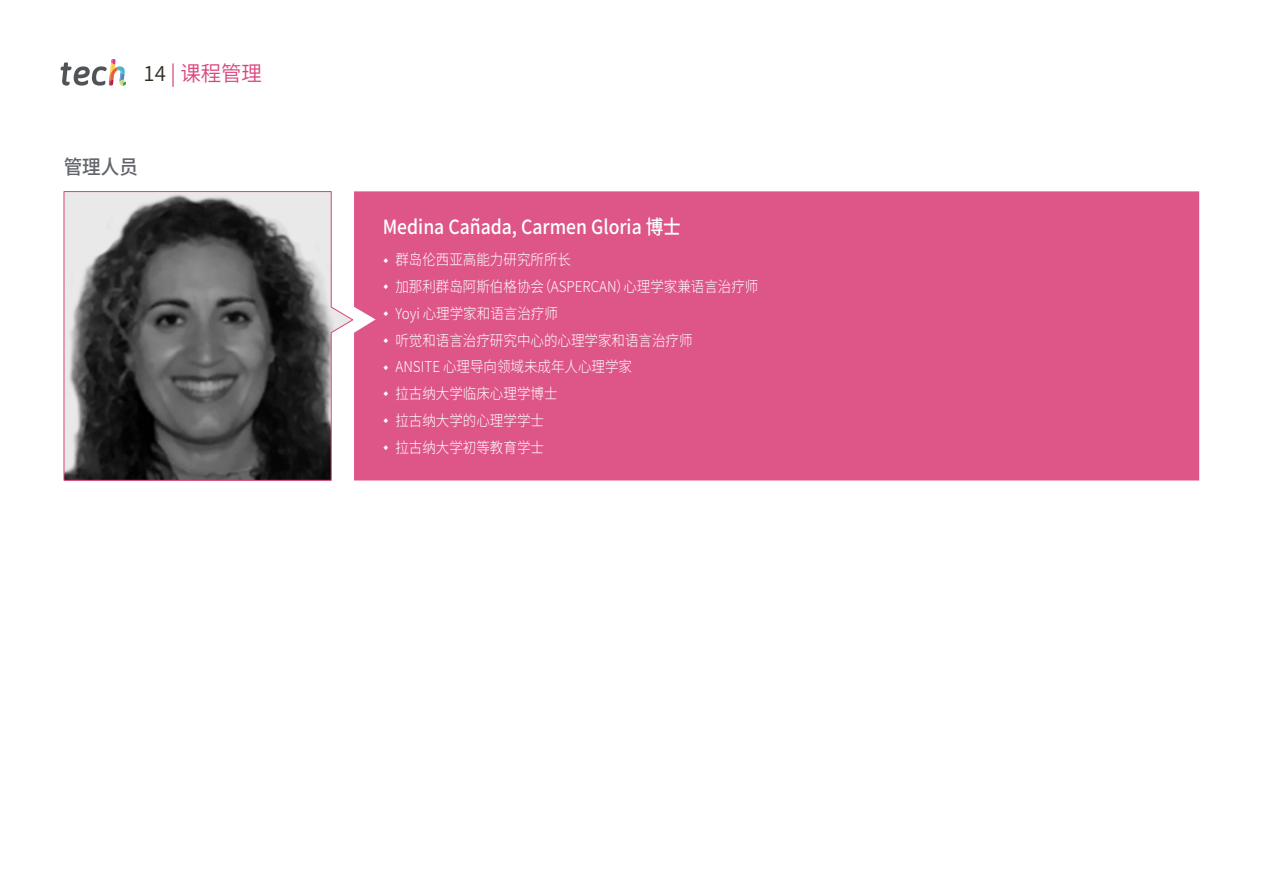
<style>
.page{position:relative;width:1263px;height:893px;background:#fff}
.page>*{position:absolute;margin:0;border:0;box-sizing:border-box;transform-origin:0 0}
.t1{font:21px "Source Han Sans CN";color:#da447d}
.t2{font:500 19.5px "Source Han Sans CN";color:#fff;scale:.9 1}
.t3{font:500 19.5px "Source Han Sans CN";color:#61646a;scale:.95 1}
.t4{font:300 15px/26.7px "Source Han Sans CN";color:#fff;scale:.9 1}
.s1{color:#312e20}
</style>
<div class="page">
<svg style="left:61px;top:59px;width:65px;height:27px"></svg>
<div style="left:354px;top:191px;width:845px;height:289px;background:#de5688"></div>
<svg style="left:64px;top:191px;width:289px;height:290px;background:#6a6869"></svg>
<svg style="left:384px;top:258px;width:4px;height:5px"></svg>
<svg style="left:384px;top:285px;width:4px;height:5px"></svg>
<svg style="left:384px;top:311px;width:4px;height:5px"></svg>
<svg style="left:384px;top:338px;width:4px;height:5px"></svg>
<svg style="left:384px;top:365px;width:4px;height:5px"></svg>
<svg style="left:384px;top:392px;width:4px;height:5px"></svg>
<svg style="left:384px;top:418px;width:4px;height:5px"></svg>
<svg style="left:384px;top:445px;width:4px;height:5px"></svg>
<h1 class="t1" style="left:144px;top:61px;width:120px"><span class="s1">14</span> | 课程管理</h1>
<h2 class="t3" style="left:64px;top:156px;width:80px">管理人员</h2>
<h2 class="t2" style="left:383px;top:216px;width:333px">Medina Cañada, Carmen Gloria 博士</h2>
<p class="t4" style="left:395px;top:247px;width:405px">群岛伦西亚高能力研究所所长<br>加那利群岛阿斯伯格协会（ASPERCAN）心理学家兼语言治疗师<br>Yoyi 心理学家和语言治疗师<br>听觉和语言治疗研究中心的心理学家和语言治疗师<br>ANSITE 心理导向领域未成年人心理学家<br>拉古纳大学临床心理学博士<br>拉古纳大学的心理学学士<br>拉古纳大学初等教育学士</p>
</div>
